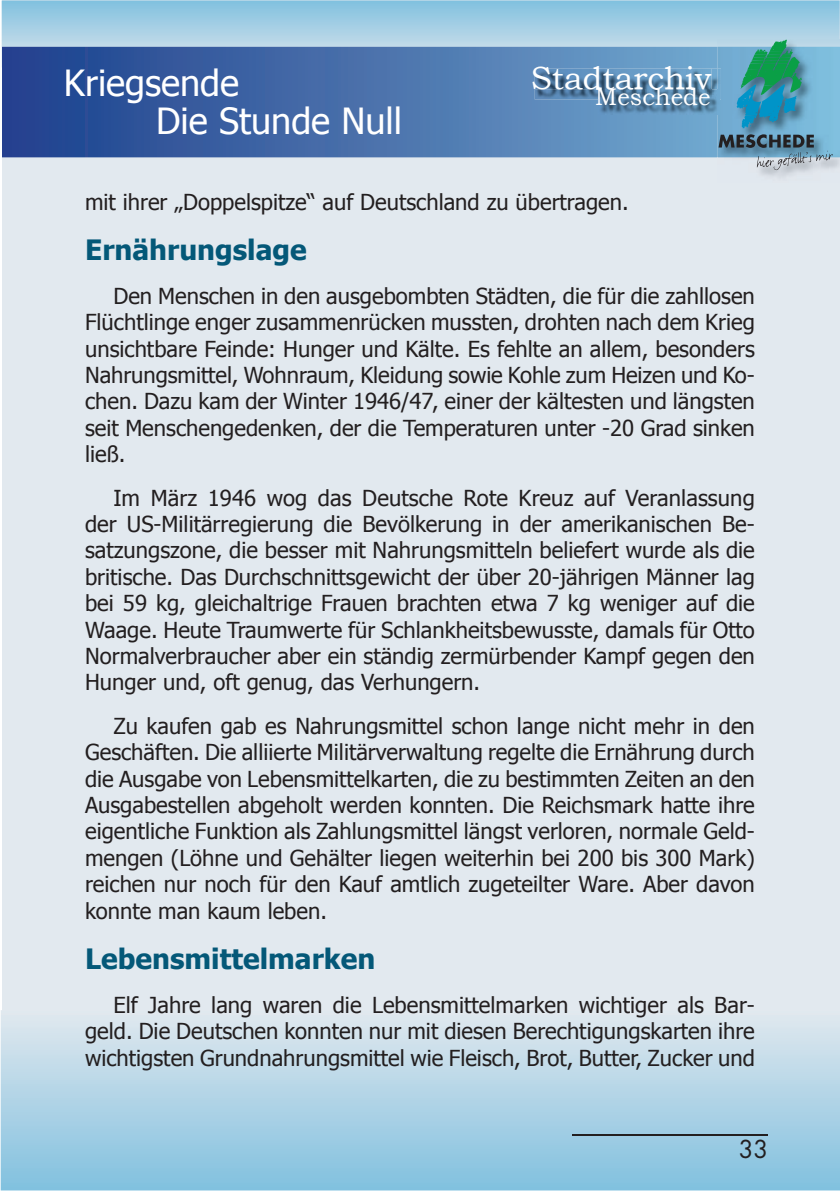
<style>
.page{position:relative;width:840px;height:1191px;background:#fff}
.page>*{position:absolute;margin:0;border:0;box-sizing:border-box;transform-origin:0 0}
.t1{font:36px "Tahoma";color:#fff}
.t2{font:32px "Bookman Old Style";color:#fff}
.t3{font:700 28px "Tahoma";color:#045878}
.t4{font:24px "Bookman Old Style";color:#fff}
.t5{font:24px "Futura";color:#231f20}
.t6{font:22px/26.4px "Tahoma";color:#231f20;text-align:justify}
</style>
<div class="page">
<div style="left:2px;top:0;width:837px;height:1189px;background:#e2e9ef"></div>
<svg style="left:2px;top:0;width:837px;height:47px;background:#a0cde3"></svg>
<svg style="left:1px;top:1010px;width:838px;height:180px"></svg>
<svg style="left:2px;top:47px;width:715px;height:110px;background:#456da9"></svg>
<img style="left:534px;top:68px;width:183px;height:31px">
<img style="left:534px;top:68px;width:177px;height:22px">
<img style="left:598px;top:90px;width:119px;height:25px">
<img style="left:598px;top:90px;width:113px;height:1px">
<hr style="left:572px;top:1134px;width:195px;height:1px;background:#231f20">
<img style="left:717px;top:39px;width:123px;height:143px">
<svg style="left:717px;top:90px;width:2px;height:25px"></svg>
<svg style="left:718px;top:134px;width:114px;height:36px"></svg>
<svg style="left:736px;top:40px;width:65px;height:88px;background:#3c9b9d"></svg>
<h1 class="t1" style="left:64px;top:58px;width:177px">Kriegsende</h1>
<h2 class="t2" style="left:530px;top:58px;width:182px">Stadtarchiv</h2>
<p class="t4" style="left:595px;top:81px;width:117px">Meschede</p>
<h1 class="t1" style="left:156px;top:97px;width:247px">Die Stunde Null</h1>
<p class="t6" style="left:85px;top:187px;width:545px">mit ihrer „Doppelspitze“ auf Deutschland zu übertragen.</p>
<p class="t3" style="left:85px;top:230px;width:223px">Ernährungslage</p>
<p class="t6" style="left:85px;top:281px;width:671px;text-indent:28px">Den Menschen in den ausgebombten Städten, die für die zahllosen Flüchtlinge enger zusammenrücken mussten, drohten nach dem Krieg unsichtbare Feinde: Hunger und Kälte. Es fehlte an allem, besonders Nahrungsmittel, Wohnraum, Kleidung sowie Kohle zum Heizen und Ko&shy;chen. Dazu kam der Winter 1946/47, einer der kältesten und längsten seit Menschengedenken, der die Temperaturen unter -20 Grad sinken ließ.</p>
<p class="t6" style="left:85px;top:483px;width:671px;text-indent:28px">Im März 1946 wog das Deutsche Rote Kreuz auf Veranlassung der US-Militärregierung die Bevölkerung in der amerikanischen Be&shy;satzungszone, die besser mit Nahrungsmitteln beliefert wurde als die britische. Das Durchschnittsgewicht der über 20-jährigen Männer lag bei 59 kg, gleichaltrige Frauen brachten etwa 7 kg weniger auf die Waage. Heute Traumwerte für Schlankheitsbewusste, damals für Otto Normalverbraucher aber ein ständig zermürbender Kampf gegen den Hunger und, oft genug, das Verhungern.</p>
<p class="t6" style="left:85px;top:711px;width:671px;text-indent:28px">Zu kaufen gab es Nahrungsmittel schon lange nicht mehr in den Geschäften. Die alliierte Militärverwaltung regelte die Ernährung durch die Ausgabe von Lebensmittelkarten, die zu bestimmten Zeiten an den Ausgabestellen abgeholt werden konnten. Die Reichsmark hatte ihre eigentliche Funktion als Zahlungsmittel längst verloren, normale Geld&shy;mengen (Löhne und Gehälter liegen weiterhin bei 200 bis 300 Mark) reichen nur noch für den Kauf amtlich zugeteilter Ware. Aber davon konnte man kaum leben.</p>
<p class="t3" style="left:85px;top:939px;width:291px">Lebensmittelmarken</p>
<p class="t6" style="left:85px;top:990px;width:671px;text-indent:28px">Elf Jahre lang waren die Lebensmittelmarken wichtiger als Bar&shy;geld. Die Deutschen konnten nur mit diesen Berechtigungskarten ihre wichtigsten Grundnahrungsmittel wie Fleisch, Brot, Butter, Zucker und</p>
<p class="t5" style="left:738px;top:1132px;width:31px">33</p>
</div>
